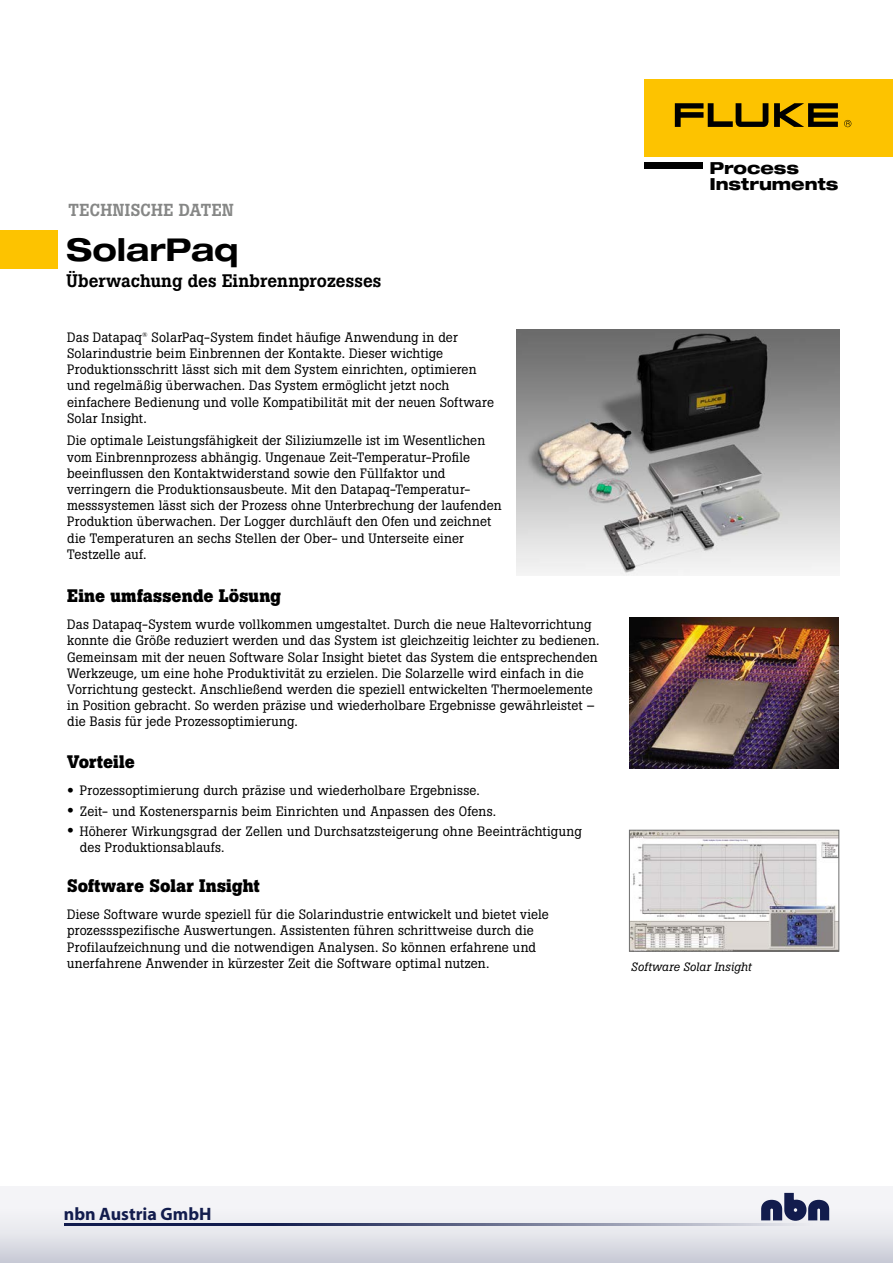
<style>
.page{position:relative;width:893px;height:1263px;background:#fff}
.page>*{position:absolute;margin:0;border:0;box-sizing:border-box;transform-origin:0 0}
.t1{font:700 expanded 31.5px "Helvetica Neue LT Std";color:#000}
.t2{font:700 18px "Boton Pro";letter-spacing:.005em;color:#000}
.t3{font:500 18px "Boton Pro";color:#000}
.t4{font:700 18px "Myriad Pro";color:#121c4d}
.t5{font:500 17.25px "Boton Pro";letter-spacing:.015em;color:#868786}
.t6{font:800 expanded 16.65px/15.5px "Helvetica Neue LT Std";letter-spacing:-.005em;color:#000}
.t7{font:13.5px/16.2px "Boton Pro";letter-spacing:.01em;color:#000}
.t8{font:italic 12px "Boton Pro";letter-spacing:.015em;color:#000}
.s1{font-family:"Helvetica Neue LT Pro"}
</style>
<div class="page">
<div style="left:644px;top:80px;width:249px;height:77px;background:#fdc300"></div>
<svg style="left:675px;top:103px;width:163px;height:24px"></svg>
<div style="left:644px;top:163px;width:59px;height:6px;background:#000"></div>
<svg style="left:844px;top:120px;width:7px;height:7px"></svg>
<div style="left:0;top:231px;width:58px;height:38px;background:#fdc300"></div>
<img style="left:631px;top:832px;width:206px;height:117px">
<div style="left:629px;top:830px;width:210px;height:121px;border:1px solid #6e6e6e"></div>
<img style="left:630px;top:617px;width:209px;height:152px">
<img style="left:517px;top:329px;width:322px;height:246px">
<div style="left:0;top:1186px;width:893px;height:77px;background:linear-gradient(to bottom,#fefeff,#d0d2db)"></div>
<img style="left:65px;top:1224px;width:747px;height:1px">
<svg style="left:761px;top:1193px;width:68px;height:28px"></svg>
<p class="t5" style="left:68px;top:199px;width:167px">TECHNISCHE DATEN</p>
<h1 class="t1" style="left:67px;top:230px;width:174px">SolarPaq</h1>
<h2 class="t3" style="left:67px;top:269px;width:316px">Überwachung des Einbrennprozesses</h2>
<p class="t7" style="left:67px;top:329px;width:429px">Das Datapaq<sup>®</sup> SolarPaq-System findet häufige Anwendung in der Solarindustrie beim Einbrennen der Kontakte. Dieser wichtige Produktionsschritt lässt sich mit dem System einrichten, optimieren und regelmäßig überwachen. Das System ermöglicht jetzt noch einfachere Bedienung und volle Kompatibilität mit der neuen Software Solar Insight.</p>
<p class="t7" style="left:67px;top:433px;width:436px">Die optimale Leistungsfähigkeit der Siliziumzelle ist im Wesentlichen vom Einbrennprozess abhängig. Ungenaue Zeit-Temperatur‑Profile beeinflussen den Kontaktwiderstand sowie den Füllfaktor und verringern die Produktionsausbeute. Mit den Datapaq-Temperatur&shy;messsystemen lässt sich der Prozess ohne Unterbrechung der laufenden Produktion überwachen. Der Logger durchläuft den Ofen und zeichnet die Temperaturen an sechs Stellen der Ober- und Unterseite einer Testzelle auf.</p>
<h2 class="t2" style="left:67px;top:584px;width:215px">Eine umfassende Lösung</h2>
<p class="t7" style="left:67px;top:616px;width:534px">Das Datapaq-System wurde vollkommen umgestaltet. Durch die neue Haltevorrichtung konnte die Größe reduziert werden und das System ist gleichzeitig leichter zu bedienen.<br>Gemeinsam mit der neuen Software Solar Insight bietet das System die entsprechenden Werkzeuge, um eine hohe Produktivität zu erzielen. Die Solarzelle wird einfach in die Vorrichtung gesteckt. Anschließend werden die speziell entwickelten Thermoelemente in Position gebracht. So werden präzise und wiederholbare Ergebnisse gewährleistet – die Basis für jede Prozessoptimierung.</p>
<h2 class="t2" style="left:67px;top:750px;width:69px">Vorteile</h2>
<p class="t7" style="left:67px;top:782px;width:414px"><span class="s1">•</span> Prozessoptimierung durch präzise und wiederholbare Ergebnisse.</p>
<p class="t7" style="left:67px;top:803px;width:431px"><span class="s1">•</span> Zeit- und Kostenersparnis beim Einrichten und Anpassen des Ofens.</p>
<p class="t7" style="left:80px;top:823px;width:503px;text-indent:-13px"><span class="s1">•</span> Höherer Wirkungsgrad der Zellen und Durchsatzsteigerung ohne Beeinträchtigung des Produktionsablaufs.</p>
<h2 class="t2" style="left:67px;top:874px;width:194px">Software Solar Insight</h2>
<p class="t7" style="left:67px;top:906px;width:483px">Diese Software wurde speziell für die Solarindustrie entwickelt und bietet viele prozessspezifische Auswertungen. Assistenten führen schrittweise durch die Profilaufzeichnung und die notwendigen Analysen. So können erfahrene und unerfahrene Anwender in kürzester Zeit die Software optimal nutzen.</p>
<p class="t6" style="left:709px;top:160px;width:131px">Process<br>Instruments</p>
<p class="t8" style="left:631px;top:959px;width:122px">Software Solar Insight</p>
<h2 class="t4" style="left:64px;top:1207px;width:149px">nbn Austria GmbH</h2>
</div>
